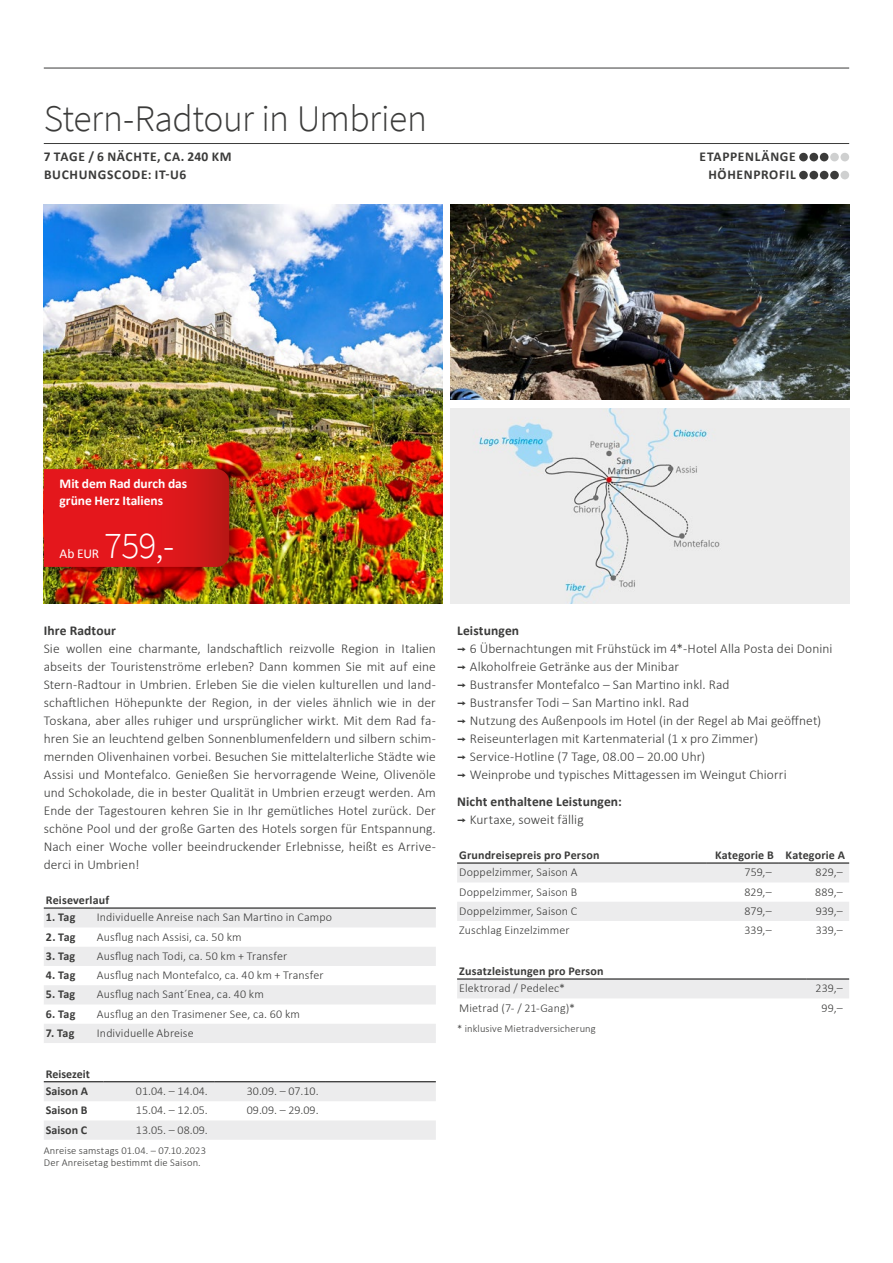
<style>
.page{position:relative;width:893px;height:1263px;background:#fff}
.page>*{position:absolute;margin:0;border:0;box-sizing:border-box;transform-origin:0 0}
.t1{font:300 37.5px "Source Sans Pro";letter-spacing:-.01em;color:#3b3b3a}
.t2{font:300 37.5px "Source Sans Pro";color:#fff}
.t3{font:300 13.5px/18px "Calibri";letter-spacing:.005em;color:#3b3b3a;text-align:justify}
.t4{font:700 13.5px/18px "Calibri";letter-spacing:.04em;color:#3b3b3a}
.t5{font:700 13.5px/18px "Calibri";letter-spacing:.01em;color:#3b3b3a}
.t6{font:700 13.5px/17.2px "Calibri";letter-spacing:-.005em;color:#fff}
.t7{font:13.5px "Calibri";color:#fff}
.t8{font:300 12px "Calibri";letter-spacing:.01em;color:#3b3b3a}
.t9{font:700 12px/17.7px "Calibri";letter-spacing:.015em;color:#3b3b3a}
.t10{font:300 10.5px/12px "Calibri";letter-spacing:.015em;color:#3b3b3a}
.s1{font-weight:700}
.s2{font-family:"Interstate";font-weight:400}
.s3{font-weight:300}
</style>
<div class="page">
<img style="left:44px;top:204px;width:398px;height:400px">
<img style="left:451px;top:204px;width:398px;height:196px">
<img style="left:451px;top:408px;width:398px;height:196px">
<div style="left:40px;top:463px;width:204px;height:116px;background:#000;opacity:.45"></div>
<svg style="left:44px;top:469px;width:185px;height:98px;background:#dc171a"></svg>
<hr style="left:44px;top:143px;width:805px;height:1px;background:#3b3b3a">
<hr style="left:44px;top:68px;width:805px;height:1px;background:#3b3b3a">
<div style="left:799px;top:153px;width:9px;height:8px;background:#3b3b3a;border-radius:50%"></div>
<div style="left:809px;top:153px;width:9px;height:8px;background:#3b3b3a;border-radius:50%"></div>
<div style="left:820px;top:153px;width:8px;height:8px;background:#3b3b3a;border-radius:50%"></div>
<div style="left:830px;top:153px;width:9px;height:8px;background:#cfd0d0;border-radius:50%"></div>
<div style="left:840px;top:153px;width:9px;height:8px;background:#cfd0d0;border-radius:50%"></div>
<div style="left:799px;top:171px;width:9px;height:8px;background:#3b3b3a;border-radius:50%"></div>
<div style="left:809px;top:171px;width:9px;height:8px;background:#3b3b3a;border-radius:50%"></div>
<div style="left:820px;top:171px;width:8px;height:8px;background:#3b3b3a;border-radius:50%"></div>
<div style="left:830px;top:171px;width:9px;height:8px;background:#3b3b3a;border-radius:50%"></div>
<div style="left:840px;top:171px;width:9px;height:8px;background:#cfd0d0;border-radius:50%"></div>
<svg style="left:44px;top:909px;width:392px;height:134px;fill:#ececed"></svg>
<hr style="left:44px;top:908px;width:51px;height:1px;background:#000">
<hr style="left:95px;top:908px;width:341px;height:1px;background:#000">
<svg style="left:44px;top:1082px;width:392px;height:58px"></svg>
<hr style="left:44px;top:1081px;width:59px;height:1px;background:#000">
<hr style="left:103px;top:1081px;width:111px;height:1px;background:#000">
<hr style="left:214px;top:1081px;width:111px;height:1px;background:#000">
<hr style="left:325px;top:1081px;width:111px;height:1px;background:#000">
<svg style="left:457px;top:864px;width:392px;height:57px"></svg>
<hr style="left:457px;top:863px;width:250px;height:1px;background:#000">
<hr style="left:707px;top:863px;width:71px;height:1px;background:#000">
<hr style="left:778px;top:863px;width:71px;height:1px;background:#000">
<div style="left:457px;top:980px;width:392px;height:18px;background:#ececed"></div>
<hr style="left:457px;top:979px;width:349px;height:1px;background:#000">
<hr style="left:806px;top:979px;width:43px;height:1px;background:#000">
<h1 class="t1" style="left:44px;top:96px;width:385px">Stern-Radtour in Umbrien</h1>
<p class="t4" style="left:44px;top:147px;width:189px">7 TAGE / 6 NÄCHTE, CA. 240 KM<br>BUCHUNGSCODE: IT-U6</p>
<p class="t4" style="left:700px;top:147px;width:98px;text-align:right">ETAPPENLÄNGE<br>HÖHENPROFIL</p>
<p class="t6" style="left:60px;top:474px;width:129px">Mit dem Rad durch das grüne Herz Italiens</p>
<h1 class="t2" style="left:104px;top:522px;width:72px">759,-</h1>
<p class="t7" style="left:60px;top:544px;width:41px">Ab EUR</p>
<p class="t5" style="left:44px;top:621px;width:74px">Ihre Radtour</p>
<p class="t3" style="left:44px;top:640px;width:394px">Sie wollen eine charmante, landschaftlich reizvolle Region in Italien abseits der Touristenströme erleben? Dann kommen Sie mit auf eine Stern-Radtour in Umbrien. Erleben Sie die vielen kulturellen und land&shy;schaftlichen Höhepunkte der Region, in der vieles ähnlich wie in der Toskana, aber alles ruhiger und ursprünglicher wirkt. Mit dem Rad fa&shy;hren Sie an leuchtend gelben Sonnenblumenfeldern und silbern schim&shy;mernden Olivenhainen vorbei. Besuchen Sie mittelalterliche Städte wie Assisi und Montefalco. Genießen Sie hervorragende Weine, Olivenöle und Schokolade, die in bester Qualität in Umbrien erzeugt werden. Am Ende der Tagestouren kehren Sie in Ihr gemütliches Hotel zurück. Der schöne Pool und der große Garten des Hotels sorgen für Entspannung.<br>Nach einer Woche voller beeindruckender Erlebnisse, heißt es Arrive&shy;derci in Umbrien!</p>
<p class="t9" style="left:46px;top:890px;width:65px">Reiseverlauf</p>
<p class="t9" style="left:46px;top:908px;width:31px">1. Tag</p>
<p class="t8" style="left:97px;top:910px;width:237px">Individuelle Anreise nach San Martino in Campo</p>
<p class="t9" style="left:46px;top:927px;width:31px">2. Tag</p>
<p class="t8" style="left:97px;top:929px;width:146px">Ausflug nach Assisi, ca. 50 km</p>
<p class="t9" style="left:46px;top:947px;width:31px">3. Tag</p>
<p class="t8" style="left:97px;top:948px;width:192px">Ausflug nach Todi, ca. 50 km + Transfer</p>
<p class="t9" style="left:46px;top:966px;width:31px">4. Tag</p>
<p class="t8" style="left:97px;top:968px;width:228px">Ausflug nach Montefalco, ca. 40 km + Transfer</p>
<p class="t9" style="left:46px;top:985px;width:31px">5. Tag</p>
<p class="t8" style="left:97px;top:987px;width:168px">Ausflug nach Sant´Enea, ca. 40 km</p>
<p class="t9" style="left:46px;top:1004px;width:31px">6. Tag</p>
<p class="t8" style="left:97px;top:1006px;width:205px">Ausflug an den Trasimener See, ca. 60 km</p>
<p class="t9" style="left:46px;top:1024px;width:30px">7. Tag</p>
<p class="t8" style="left:97px;top:1025px;width:98px">Individuelle Abreise</p>
<p class="t9" style="left:46px;top:1064px;width:45px">Reisezeit<br>Saison A</p>
<p class="t8" style="left:136px;top:1084px;width:73px">01.04. – 14.04.</p>
<p class="t8" style="left:247px;top:1084px;width:73px">30.09. – 07.10.</p>
<p class="t9" style="left:46px;top:1101px;width:43px">Saison B</p>
<p class="t8" style="left:136px;top:1103px;width:73px">15.04. – 12.05.</p>
<p class="t8" style="left:247px;top:1103px;width:73px">09.09. – 29.09.</p>
<p class="t9" style="left:46px;top:1120px;width:43px">Saison C</p>
<p class="t8" style="left:136px;top:1122px;width:73px">13.05. – 08.09.</p>
<p class="t10" style="left:44px;top:1145px;width:164px">Anreise samstags 01.04. – 07.10.2023<br>Der Anreisetag bestimmt die Saison.</p>
<p class="t3" style="left:457px;top:622px;width:377px;text-align:left"><span class="s1">Leistungen<br></span><span class="s2">¬</span> 6 Übernachtungen mit Frühstück im 4*-Hotel Alla Posta dei Donini <span class="s2">¬</span> Alkoholfreie Getränke aus der Minibar<br><span class="s2">¬</span> Bustransfer Montefalco – San Martino inkl. Rad<br><span class="s2">¬</span> Bustransfer Todi – San Martino inkl. Rad<br><span class="s2">¬</span> Nutzung des Außenpools im Hotel (in der Regel ab Mai geöffnet) <span class="s2">¬</span> Reiseunterlagen mit Kartenmaterial (1 x pro Zimmer)<br><span class="s2">¬</span> Service-Hotline (7 Tage, 08.00 – 20.00 Uhr)<br><span class="s2">¬</span> Weinprobe und typisches Mittagessen im Weingut Chiorri</p>
<p class="t5" style="left:457px;top:792px;width:166px">Nicht enthaltene Leistungen: <span class="s2">¬</span> <span class="s3">Kurtaxe, soweit fällig</span></p>
<p class="t9" style="left:459px;top:845px;width:142px">Grundreisepreis pro Person</p>
<p class="t9" style="left:715px;top:845px;width:131px">Kategorie B Kategorie A</p>
<p class="t8" style="left:459px;top:865px;width:120px">Doppelzimmer, Saison A</p>
<p class="t8" style="left:745px;top:865px;width:29px">759,–</p>
<p class="t8" style="left:815px;top:865px;width:29px">829,–</p>
<p class="t8" style="left:459px;top:884px;width:120px">Doppelzimmer, Saison B</p>
<p class="t8" style="left:744px;top:884px;width:29px">829,–</p>
<p class="t8" style="left:815px;top:884px;width:29px">889,–</p>
<p class="t8" style="left:459px;top:903px;width:120px">Doppelzimmer, Saison C</p>
<p class="t8" style="left:744px;top:903px;width:29px">879,–</p>
<p class="t8" style="left:816px;top:903px;width:29px">939,–</p>
<p class="t8" style="left:459px;top:923px;width:112px">Zuschlag Einzelzimmer</p>
<p class="t8" style="left:744px;top:923px;width:29px">339,–</p>
<p class="t8" style="left:816px;top:923px;width:29px">339,–</p>
<p class="t9" style="left:459px;top:961px;width:146px">Zusatzleistungen pro Person</p>
<p class="t8" style="left:459px;top:981px;width:107px">Elektrorad / Pedelec*</p>
<p class="t8" style="left:816px;top:981px;width:29px">239,–</p>
<p class="t8" style="left:459px;top:1000px;width:117px">Mietrad (7- / 21-Gang)*</p>
<p class="t8" style="left:822px;top:1000px;width:23px">99,–</p>
<p class="t10" style="left:457px;top:1022px;width:140px">* inklusive Mietradversicherung</p>
</div>
